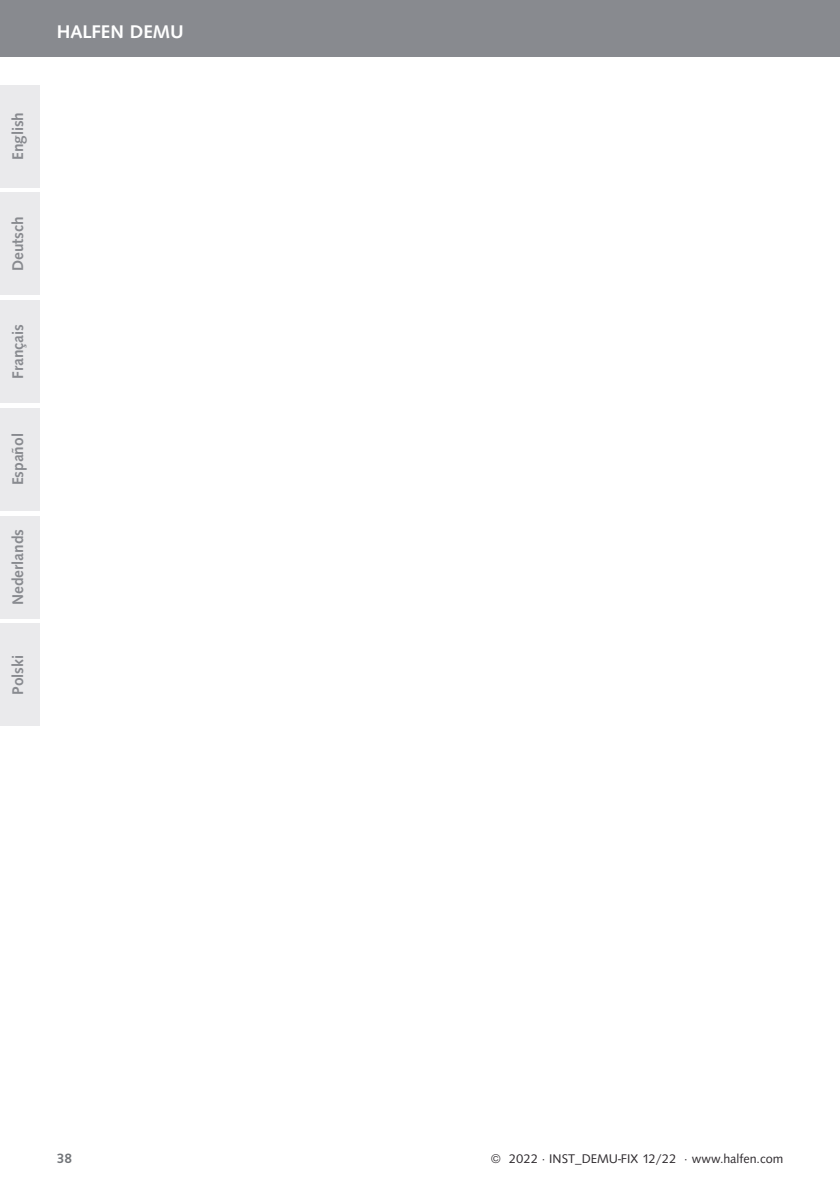
<style>
.page{position:relative;width:840px;height:1191px;background:#fff}
.page>*{position:absolute;margin:0;border:0;box-sizing:border-box;transform-origin:0 0}
.t1{font:500 19px "Syntax TOT";color:#fff}
.t2{font:500 16px "Syntax TOT";color:#888a8f}
.t3{font:500 14px "Syntax TOT";color:#717478}
.t4{font:13px "Syntax TOT";color:#2c282c}
</style>
<div class="page">
<div style="left:0;top:0;width:839px;height:57px;background:#888a8f"></div>
<div style="left:0;top:193px;width:40px;height:102px;background:#eaeaec"></div>
<div style="left:0;top:85px;width:40px;height:102px;background:#eaeaec"></div>
<div style="left:0;top:300px;width:40px;height:103px;background:#eaeaec"></div>
<div style="left:0;top:516px;width:40px;height:102px;background:#eaeaec"></div>
<div style="left:0;top:624px;width:40px;height:102px;background:#eaeaec"></div>
<div style="left:0;top:408px;width:40px;height:102px;background:#eaeaec"></div>
<p class="t2" style="left:12px;top:160px;width:49px;rotate:-90deg">English</p>
<p class="t2" style="left:12px;top:271px;width:56px;rotate:-90deg">Deutsch</p>
<p class="t2" style="left:12px;top:379px;width:56px;rotate:-90deg">Français</p>
<p class="t2" style="left:12px;top:485px;width:54px;rotate:-90deg">Español</p>
<p class="t2" style="left:12px;top:605px;width:78px;rotate:-90deg">Nederlands</p>
<p class="t2" style="left:12px;top:694px;width:41px;rotate:-90deg">Polski</p>
<p class="t1" style="left:57px;top:25px;width:128px">HALFEN DEMU</p>
<p class="t3" style="left:57px;top:1152px;width:17px">38</p>
<p class="t4" style="left:490px;top:1153px;width:294px">© 2022 · INST_DEMU-FIX 12/22 · www.halfen.com</p>
</div>
